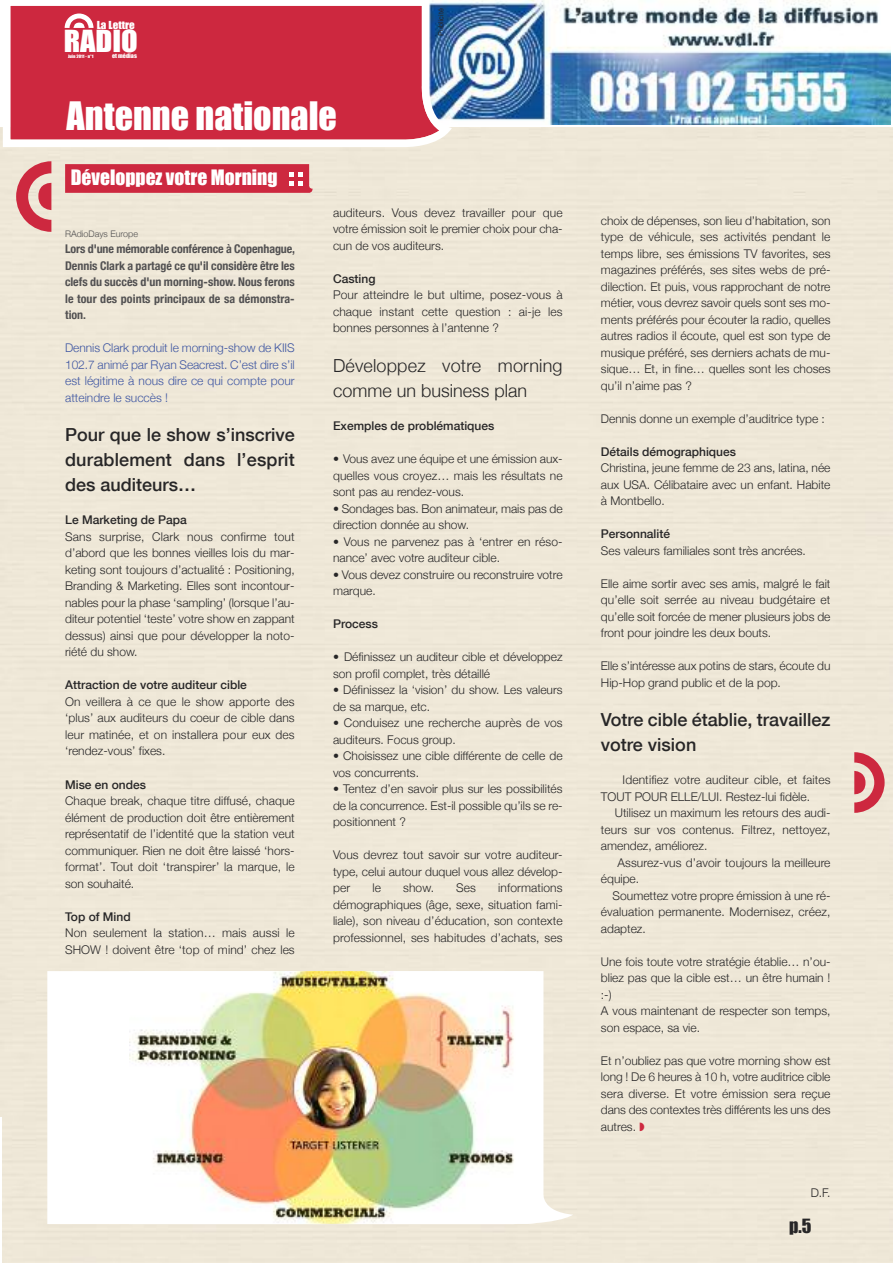
<style>
.page{position:relative;width:893px;height:1263px;background:#fff}
.page>*{position:absolute;margin:0;border:0;box-sizing:border-box;transform-origin:0 0}
.t1{font:36px "Impact";color:#fff}
.t2{font:27.9px "Impact";color:#fff;scale:1.09 1}
.t3{font:19.5px "Impact";color:#fff}
.t4{font:500 18px/25.2px "Helvetica Neue";color:#272627;text-align:justify}
.t5{font:300 18px/25.5px "Helvetica Neue";letter-spacing:.01em;color:#272627}
.t6{font:18px "Impact";color:#272627}
.t7{font:300 12px/16.5px "Helvetica Neue";color:#272627;text-align:justify}
.t8{font:700 condensed 12px/16.5px "Helvetica Neue";letter-spacing:.005em;color:#525152;text-align:justify}
.t9{font:500 12px "Helvetica Neue";color:#272627}
.t10{font:300 12px/16.5px "Helvetica Neue";color:#3e56a2;text-align:justify}
.t11{font:10.2px "Impact";color:#fff;scale:1.09 1}
.t12{font:300 9px "Helvetica Neue";color:#525152}
.t13{font:7.2px "Helvetica";color:#272627}
.t14{font:5.7px "Impact";color:#fff;scale:1.09 1}
.t15{font:4.2px "Impact";color:#fff;scale:1.09 1}
.s1{color:#cd283f}
</style>
<div class="page">
<img style="left:452px;top:0;width:439px;height:124px">
<svg style="left:854px;top:752px;width:31px;height:61px;background:#dc7f84"></svg>
<svg style="left:16px;top:161px;width:35px;height:71px;background:#dc7e83"></svg>
<svg style="left:3px;top:1px;width:449px;height:147px;background:#cd455a"></svg>
<svg style="left:65px;top:164px;width:248px;height:29px;background:#ce2f45"></svg>
<svg style="left:65px;top:14px;width:28px;height:14px"></svg>
<svg style="left:47px;top:971px;width:526px;height:254px"></svg>
<img style="left:129px;top:971px;width:407px;height:254px">
<p class="t11" style="left:97px;top:18px;width:36px">La Lettre</p>
<p class="t14" style="left:112px;top:52px;width:24px">et médias</p>
<h2 class="t2" style="left:64px;top:24px;width:69px">RADIO</h2>
<p class="t15" style="left:68px;top:53px;width:25px">Juin 2011 - n°1</p>
<h1 class="t1" style="left:67px;top:93px;width:272px">Antenne nationale</h1>
<h3 class="t3" style="left:71px;top:166px;width:208px">Développez votre Morning</h3>
<p class="t13" style="left:438px;top:36px;width:29px;rotate:-90deg">Publicité</p>
<p class="t12" style="left:65px;top:228px;width:75px">RAdioDays Europe</p>
<p class="t8" style="left:65px;top:241px;width:232px">Lors d'une mémorable conférence à Copenhague, Dennis Clark a partagé ce qu'il considère être les clefs du succès d'un morning-show. Nous ferons le tour des points principaux de sa démonstra&shy;tion.</p>
<p class="t10" style="left:65px;top:340px;width:231px">Dennis Clark produit le morning-show de KIIS 102.7 animé par Ryan Seacrest. C’est dire s’il est légitime à nous dire ce qui compte pour atteindre le succès !</p>
<h3 class="t4" style="left:65px;top:422px;width:231px">Pour que le show s’inscrive durablement dans l’esprit des auditeurs…</h3>
<p class="t9" style="left:65px;top:513px;width:123px">Le Marketing de Papa</p>
<p class="t7" style="left:65px;top:528px;width:231px">Sans surprise, Clark nous confirme tout d’abord que les bonnes vieilles lois du mar&shy;keting sont toujours d’actualité : Positioning, Branding &amp; Marketing. Elles sont incontour&shy;nables pour la phase ‘sampling’ (lorsque l’au&shy;diteur potentiel ‘teste’ votre show en zappant dessus) ainsi que pour développer la noto&shy;riété du show.</p>
<p class="t9" style="left:65px;top:678px;width:183px">Attraction de votre auditeur cible</p>
<p class="t7" style="left:65px;top:693px;width:231px">On veillera à ce que le show apporte des ‘plus’ aux auditeurs du coeur de cible dans leur matinée, et on installera pour eux des ‘rendez-vous’ fixes.</p>
<p class="t9" style="left:65px;top:777px;width:82px">Mise en ondes</p>
<p class="t7" style="left:65px;top:792px;width:231px">Chaque break, chaque titre diffusé, chaque élément de production doit être entièrement représentatif de l’identité que la station veut communiquer. Rien ne doit être laissé ‘hors&shy;format’. Tout doit ‘transpirer’ la marque, le son souhaité.</p>
<p class="t9" style="left:65px;top:909px;width:67px">Top of Mind</p>
<p class="t7" style="left:65px;top:924px;width:231px">Non seulement la station… mais aussi le<br>SHOW ! doivent être ‘top of mind’ chez les</p>
<p class="t7" style="left:333px;top:204px;width:231px">auditeurs. Vous devez travailler pour que votre émission soit le premier choix pour cha&shy;cun de vos auditeurs.</p>
<p class="t9" style="left:333px;top:271px;width:44px">Casting</p>
<p class="t7" style="left:333px;top:287px;width:231px">Pour atteindre le but ultime, posez-vous à chaque instant cette question : ai-je les bonnes personnes à l’antenne ?</p>
<h3 class="t5" style="left:333px;top:352px;width:231px">Développez votre morning comme un business plan</h3>
<p class="t9" style="left:333px;top:419px;width:163px">Exemples de problématiques</p>
<p class="t7" style="left:333px;top:450px;width:231px">• Vous avez une équipe et une émission aux&shy;quelles vous croyez… mais les résultats ne sont pas au rendez-vous.</p>
<p class="t7" style="left:333px;top:500px;width:231px">• Sondages bas. Bon animateur, mais pas de direction donnée au show.</p>
<p class="t7" style="left:333px;top:533px;width:231px">• Vous ne parvenez pas à ‘entrer en réso&shy;nance’ avec votre auditeur cible.</p>
<p class="t7" style="left:333px;top:566px;width:231px">• Vous devez construire ou reconstruire votre marque.</p>
<p class="t9" style="left:333px;top:617px;width:46px">Process</p>
<p class="t7" style="left:333px;top:648px;width:231px">• Définissez un auditeur cible et développez son profil complet, très détaillé</p>
<p class="t7" style="left:333px;top:681px;width:231px">• Définissez la ‘vision’ du show. Les valeurs de sa marque, etc.</p>
<p class="t7" style="left:333px;top:714px;width:231px">• Conduisez une recherche auprès de vos auditeurs. Focus group.</p>
<p class="t7" style="left:333px;top:747px;width:231px">• Choisissez une cible différente de celle de vos concurrents.</p>
<p class="t7" style="left:333px;top:780px;width:231px">• Tentez d’en savoir plus sur les possibilités de la concurrence. Est-il possible qu’ils se re&shy;positionnent ?</p>
<p class="t7" style="left:333px;top:846px;width:231px">Vous devrez tout savoir sur votre auditeur&shy;type, celui autour duquel vous allez dévelop&shy;per</p>
<p class="t7" style="left:372px;top:879px;width:10px">le</p>
<p class="t7" style="left:403px;top:879px;width:32px">show.</p>
<p class="t7" style="left:456px;top:879px;width:21px">Ses</p>
<p class="t7" style="left:333px;top:879px;width:231px;text-indent:165px">informations démographiques (âge, sexe, situation fami&shy;liale), son niveau d’éducation, son contexte professionnel, ses habitudes d’achats, ses</p>
<p class="t7" style="left:601px;top:212px;width:231px">choix de dépenses, son lieu d’habitation, son type de véhicule, ses activités pendant le temps libre, ses émissions TV favorites, ses magazines préférés, ses sites webs de pré&shy;dilection. Et puis, vous rapprochant de notre métier, vous devrez savoir quels sont ses mo&shy;ments préférés pour écouter la radio, quelles autres radios il écoute, quel est son type de musique préféré, ses derniers achats de mu&shy;sique… Et, in fine… quelles sont les choses qu’il n’aime pas ?</p>
<p class="t7" style="left:601px;top:410px;width:226px">Dennis donne un exemple d’auditrice type :</p>
<p class="t9" style="left:601px;top:444px;width:137px">Détails démographiques</p>
<p class="t7" style="left:601px;top:459px;width:231px">Christina, jeune femme de 23 ans, latina, née aux USA. Célibataire avec un enfant. Habite à Montbello.</p>
<p class="t9" style="left:601px;top:527px;width:71px">Personnalité</p>
<p class="t7" style="left:601px;top:542px;width:206px">Ses valeurs familiales sont très ancrées.</p>
<p class="t7" style="left:601px;top:575px;width:231px">Elle aime sortir avec ses amis, malgré le fait qu’elle soit serrée au niveau budgétaire et qu’elle soit forcée de mener plusieurs jobs de front pour joindre les deux bouts.</p>
<p class="t7" style="left:601px;top:657px;width:231px">Elle s’intéresse aux potins de stars, écoute du<br>Hip-Hop grand public et de la pop.</p>
<h3 class="t4" style="left:601px;top:706px;width:231px">Votre cible établie, travaillez votre vision</h3>
<p class="t7" style="left:601px;top:771px;width:231px;text-indent:22px">Identifiez votre auditeur cible, et faites<br>TOUT POUR ELLE/LUI. Restez-lui fidèle.</p>
<p class="t7" style="left:601px;top:804px;width:231px;text-indent:14px">Utilisez un maximum les retours des audi&shy;teurs sur vos contenus. Filtrez, nettoyez, amendez, améliorez.</p>
<p class="t7" style="left:601px;top:854px;width:231px;text-indent:17px">Assurez-vus d’avoir toujours la meilleure équipe.</p>
<p class="t7" style="left:601px;top:887px;width:231px;text-indent:12px">Soumettez votre propre émission à une ré&shy;évaluation permanente. Modernisez, créez, adaptez.</p>
<p class="t7" style="left:601px;top:953px;width:231px;text-align:left">Une fois toute votre stratégie établie… n’ou&shy;bliez pas que la cible est… un être humain ! :-)<br>A vous maintenant de respecter son temps, son espace, sa vie.</p>
<p class="t7" style="left:601px;top:1052px;width:231px">Et n’oubliez pas que votre morning show est long ! De 6 heures à 10 h, votre auditrice cible sera diverse. Et votre émission sera reçue dans des contextes très différents les uns des autres. <span class="s1">◗</span></p>
<p class="t7" style="left:811px;top:1184px;width:21px">D.F.</p>
<h3 class="t6" style="left:789px;top:1215px;width:24px">p.5</h3>
</div>
